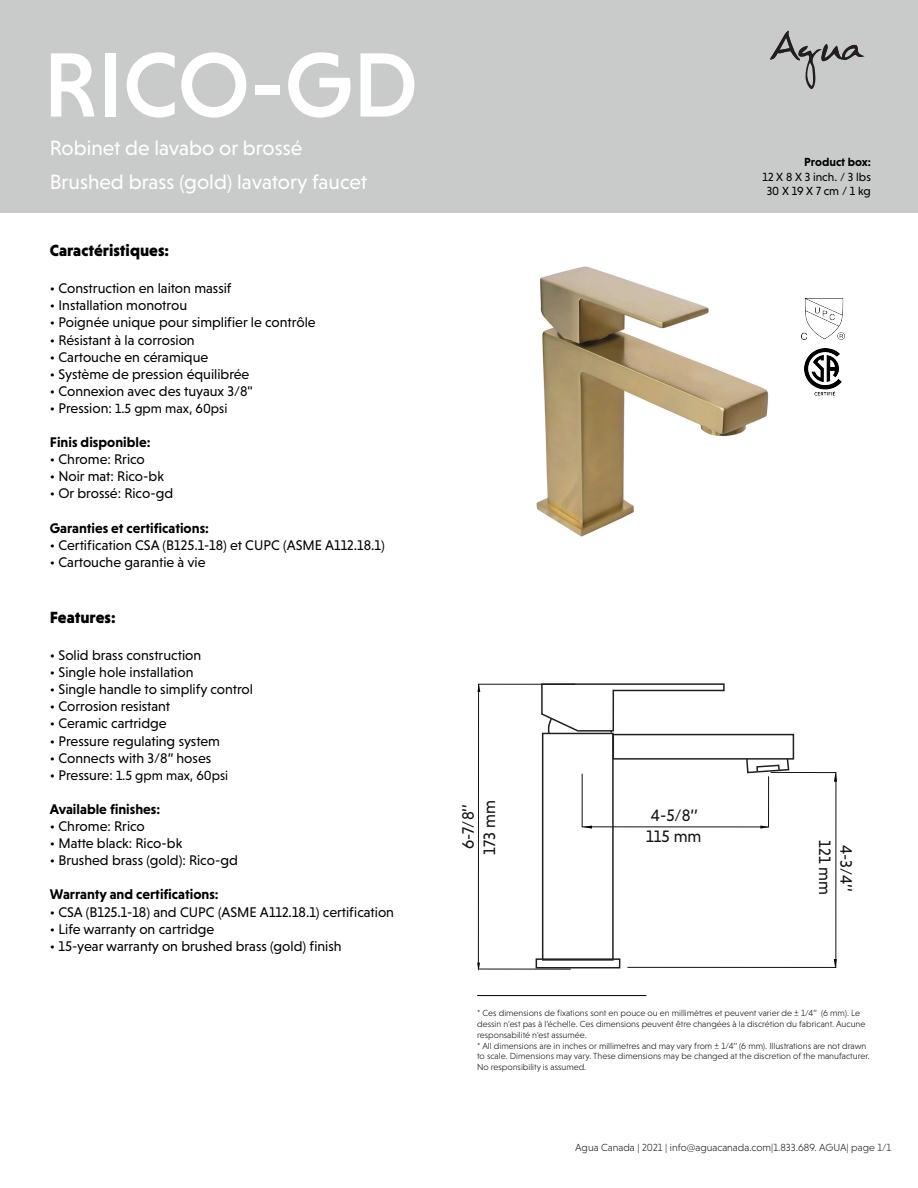
<style>
.page{position:relative;width:918px;height:1188px;background:#fff}
.page>*{position:absolute;margin:0;border:0;box-sizing:border-box;transform-origin:0 0}
.t1{font:500 93px "Niveau Grotesk";color:#fff}
.t2{font:21px/34.3px "Niveau Grotesk";color:#fff}
.t3{font:16.8px/21.1px "Niveau Grotesk";color:#111416}
.t4{font:900 16.5px "Niveau Grotesk";color:#000001}
.t5{font:14.25px "Niveau Grotesk";color:#000001}
.t6{font:700 14.25px "Niveau Grotesk";color:#000001}
.t7{font:13.5px "Niveau Grotesk";color:#000001}
.t8{font:12px/14.4px "Niveau Grotesk";color:#000001;text-align:center}
.t9{font:700 12px "Niveau Grotesk";color:#000001}
.t10{font:300 10.5px "Niveau Grotesk";color:#231f20}
.t11{font:300 9px/10.8px "Niveau Grotesk";color:#111416}
.s1{font-size:14.25px}
</style>
<div class="page">
<img style="left:536px;top:266px;width:233px;height:271px">
<div style="left:0;top:0;width:918px;height:212px;background:#c9cbca"></div>
<svg style="left:770px;top:31px;width:95px;height:58px"></svg>
<hr style="left:477px;top:995px;width:169px;height:1px;background:#000001">
<svg style="left:477px;top:683px;width:360px;height:288px"></svg>
<img style="left:802px;top:298px;width:43px;height:41px">
<img style="left:805px;top:348px;width:36px;height:48px">
<h1 class="t1" style="left:43px;top:32px;width:376px">RICO-GD</h1>
<h2 class="t2" style="left:50px;top:130px;width:319px">Robinet de lavabo or brossé<br>Brushed brass (gold) lavatory faucet</h2>
<p class="t4" style="left:50px;top:241px;width:121px">Caractéristiques:</p>
<p class="t5" style="left:50px;top:280px;width:183px">• Construction en laiton massif</p>
<p class="t5" style="left:50px;top:297px;width:139px">• Installation monotrou</p>
<p class="t5" style="left:50px;top:315px;width:267px">• Poignée unique pour simplifier le contrôle</p>
<p class="t5" style="left:50px;top:332px;width:146px">• Résistant à la corrosion</p>
<p class="t5" style="left:50px;top:349px;width:160px">• Cartouche en céramique</p>
<p class="t5" style="left:50px;top:366px;width:201px">• Système de pression équilibrée</p>
<p class="t5" style="left:50px;top:383px;width:205px">• Connexion avec des tuyaux 3/8"</p>
<p class="t7" style="left:50px;top:401px;width:179px"><span class="s1">• Pression:</span> 1.5 gpm max, 60psi</p>
<p class="t6" style="left:50px;top:434px;width:102px">Finis disponible:</p>
<p class="t5" style="left:50px;top:451px;width:97px">• Chrome: Rrico</p>
<p class="t5" style="left:50px;top:468px;width:116px">• Noir mat: Rico-bk</p>
<p class="t5" style="left:50px;top:486px;width:125px">• Or brossé: Rico-gd</p>
<p class="t6" style="left:50px;top:520px;width:161px">Garanties et certifications:</p>
<p class="t5" style="left:50px;top:537px;width:336px">• Certification CSA (B125.1-18) et CUPC (ASME A112.18.1)</p>
<p class="t5" style="left:50px;top:554px;width:157px">• Cartouche garantie à vie</p>
<p class="t4" style="left:50px;top:608px;width:67px">Features:</p>
<p class="t5" style="left:50px;top:647px;width:153px">• Solid brass construction</p>
<p class="t5" style="left:50px;top:664px;width:145px">• Single hole installation</p>
<p class="t5" style="left:50px;top:681px;width:205px">• Single handle to simplify control</p>
<p class="t5" style="left:50px;top:698px;width:122px">• Corrosion resistant</p>
<p class="t5" style="left:50px;top:716px;width:118px">• Ceramic cartridge</p>
<p class="t5" style="left:50px;top:733px;width:172px">• Pressure regulating system</p>
<p class="t5" style="left:50px;top:750px;width:163px">• Connects with 3/8” hoses</p>
<p class="t7" style="left:50px;top:768px;width:180px"><span class="s1">• Pressure:</span> 1.5 gpm max, 60psi</p>
<p class="t6" style="left:50px;top:801px;width:112px">Available finishes:</p>
<p class="t5" style="left:50px;top:818px;width:97px">• Chrome: Rrico</p>
<p class="t5" style="left:50px;top:835px;width:134px">• Matte black: Rico-bk</p>
<p class="t5" style="left:50px;top:852px;width:190px">• Brushed brass (gold): Rico-gd</p>
<p class="t6" style="left:50px;top:886px;width:170px">Warranty and certifications:</p>
<p class="t5" style="left:50px;top:904px;width:346px">• CSA (B125.1-18) and CUPC (ASME A112.18.1) certification</p>
<p class="t5" style="left:50px;top:921px;width:166px">• Life warranty on cartridge</p>
<p class="t5" style="left:50px;top:938px;width:293px">• 15-year warranty on brushed brass (gold) finish</p>
<p class="t9" style="left:804px;top:155px;width:68px">Product box:</p>
<p class="t8" style="left:763px;top:170px;width:110px">12 X 8 X 3 inch. / 3 lbs<br>30 X 19 X 7 cm / 1 kg</p>
<p class="t3" style="left:458px;top:855px;width:56px;text-align:center;rotate:-90deg">6-7/8’’<br>173 mm</p>
<p class="t3" style="left:646px;top:805px;width:57px">4-5/8’’<br>115 mm</p>
<p class="t3" style="left:857px;top:840px;width:56px;rotate:90deg">4-3/4’’<br>121 mm</p>
<p class="t11" style="left:477px;top:1008px;width:394px">* Ces dimensions de fixations sont en pouce ou en millimètres et peuvent varier de ± 1/4’’ (6 mm). Le dessin n’est pas à l’échelle. Ces dimensions peuvent être changées à la discrétion du fabricant. Aucune responsabilité n'est assumée.<br>* All dimensions are in inches or millimetres and may vary from ± 1/4’’ (6 mm). Illustrations are not drawn to scale. Dimensions may vary. These dimensions may be changed at the discretion of the manufacturer.<br>No responsibility is assumed.</p>
<p class="t10" style="left:575px;top:1142px;width:317px">Agua Canada | 2021 | info@aguacanada.com|1.833.689. AGUA| page 1/1</p>
</div>
